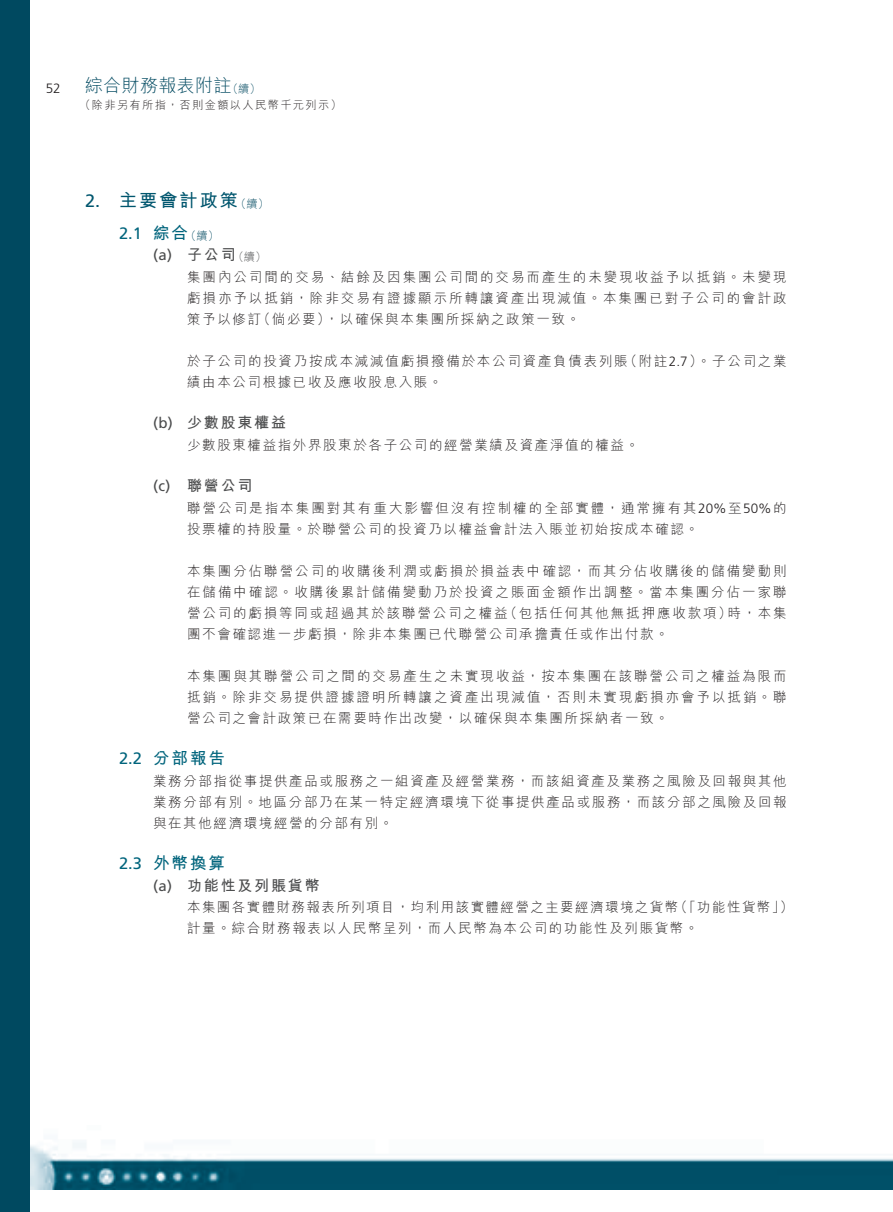
<style>
.page{position:relative;width:893px;height:1212px;background:#fff}
.page>*{position:absolute;margin:0;border:0;box-sizing:border-box;transform-origin:0 0}
.t1{font:700 18px "M Hei HK";letter-spacing:.12em;color:#00566e}
.t2{font:300 18px "M Hei HK";letter-spacing:.02em;color:#004960}
.t3{font:700 16.5px "M Hei HK";letter-spacing:.12em;color:#00647c}
.t4{font:16.5px "Frutiger LT Std";color:#00647c}
.t5{font:700 15px "M Hei HK";letter-spacing:.12em;color:#4b4c4d}
.t6{font:15px "Frutiger LT Std";color:#4b4c4d}
.t7{font:300 13.5px/21px "M Hei HK";letter-spacing:.12em;color:#231f20;text-align:justify}
.t8{font:300 13.5px "Frutiger LT Std";color:#231f20}
.t9{font:300 11.25px "M Hei HK";letter-spacing:.12em;color:#231f20}
.s1{font-size:11.25px}
.s2{font-family:"Frutiger LT Std";font-weight:400}
.s3{font-weight:300;font-size:11.25px;color:#004960}
.s4{font-family:"M Hei HK";font-weight:700}
.s5{font-family:"M Hei HK";font-weight:300;font-size:11.25px;color:#004960}
.s6{font-family:"M Hei HK";font-weight:300;font-size:11.25px}
.s7{font-family:"Frutiger LT Std"}
</style>
<div class="page">
<img style="left:30px;top:1142px;width:863px;height:47px">
<div style="left:0;top:0;width:30px;height:1212px;background:#004960"></div>
<p class="t8" style="left:46px;top:83px;width:16px">52</p>
<h1 class="t2" style="left:85px;top:79px;width:177px">綜合財務報表附註<span class="s1">（續）</span></h1>
<p class="t9" style="left:79px;top:100px;width:264px">（除非另有所指，否則金額以人民幣千元列示）</p>
<h1 class="t1" style="left:85px;top:194px;width:185px"><span class="s2">2.</span> 主要會計政策<span class="s3">（續）</span></h1>
<p class="t4" style="left:119px;top:227px;width:101px">2.1 <span class="s4">綜合</span><span class="s5">（續）</span></p>
<p class="t6" style="left:153px;top:249px;width:115px">(a) <span class="s4">子公司</span><span class="s6">（續）</span></p>
<p class="t7" style="left:187px;top:268px;width:601px">集團內公司間的交易、結餘及因集團公司間的交易而產生的未變現收益予以抵銷。未變現虧損亦予以抵銷，除非交易有證據顯示所轉讓資產出現減值。本集團已對子公司的會計政策予以修訂（倘必要），以確保與本集團所採納之政策一致。</p>
<p class="t7" style="left:187px;top:352px;width:601px">於子公司的投資乃按成本減減值虧損撥備於本公司資產負債表列賬（附註<span class="s7">2.7</span>）。子公司之業績由本公司根據已收及應收股息入賬。</p>
<p class="t5" style="left:153px;top:417px;width:135px"><span class="s2">(b)</span> 少數股東權益</p>
<p class="t7" style="left:187px;top:436px;width:453px">少數股東權益指外界股東於各子公司的經營業績及資產淨值的權益。</p>
<p class="t5" style="left:153px;top:480px;width:101px"><span class="s2">(c)</span> 聯營公司</p>
<p class="t7" style="left:187px;top:499px;width:601px">聯營公司是指本集團對其有重大影響但沒有控制權的全部實體，通常擁有其<span class="s7">20%</span>至<span class="s7">50%</span>的投票權的持股量。於聯營公司的投資乃以權益會計法入賬並初始按成本確認。</p>
<p class="t7" style="left:187px;top:562px;width:601px">本集團分佔聯營公司的收購後利潤或虧損於損益表中確認，而其分佔收購後的儲備變動則在儲備中確認。收購後累計儲備變動乃於投資之賬面金額作出調整。當本集團分佔一家聯營公司的虧損等同或超過其於該聯營公司之權益（包括任何其他無抵押應收款項）時，本集團不會確認進一步虧損，除非本集團已代聯營公司承擔責任或作出付款。</p>
<p class="t7" style="left:187px;top:667px;width:601px">本集團與其聯營公司之間的交易產生之未實現收益，按本集團在該聯營公司之權益為限而抵銷。除非交易提供證據證明所轉讓之資產出現減值，否則未實現虧損亦會予以抵銷。聯營公司之會計政策已在需要時作出改變，以確保與本集團所採納者一致。</p>
<p class="t3" style="left:119px;top:752px;width:107px"><span class="s2">2.2</span> 分部報告</p>
<p class="t7" style="left:153px;top:772px;width:635px">業務分部指從事提供產品或服務之一組資產及經營業務，而該組資產及業務之風險及回報與其他業務分部有別。地區分部乃在某一特定經濟環境下從事提供產品或服務，而該分部之風險及回報與在其他經濟環境經營的分部有別。</p>
<p class="t3" style="left:119px;top:857px;width:107px"><span class="s2">2.3</span> 外幣換算</p>
<p class="t5" style="left:153px;top:879px;width:168px"><span class="s2">(a)</span> 功能性及列賬貨幣</p>
<p class="t7" style="left:187px;top:898px;width:608px">本集團各實體財務報表所列項目，均利用該實體經營之主要經濟環境之貨幣（「功能性貨幣」）計量。綜合財務報表以人民幣呈列，而人民幣為本公司的功能性及列賬貨幣。</p>
</div>
